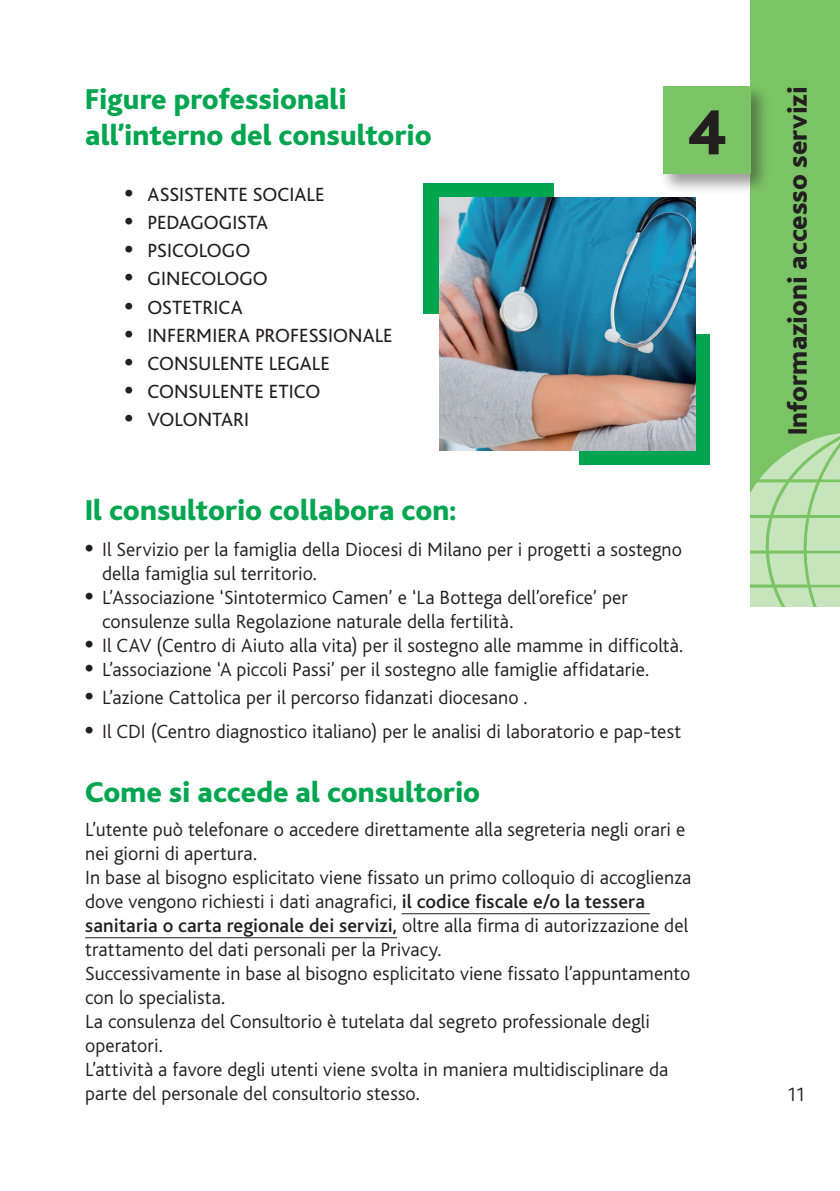
<style>
.page{position:relative;width:840px;height:1191px;background:#fff}
.page>*{position:absolute;margin:0;border:0;box-sizing:border-box;transform-origin:0 0}
.t1{font:800 66px "Bliss";color:#231f20}
.t2{font:800 30px/36px "Bliss";color:#00a54f}
.t3{font:800 28px "Bliss";color:#231f20}
.t4{font:300 20px/24px "Bliss";letter-spacing:.005em;color:#231f20}
.t5{font:20px "Bliss";letter-spacing:.005em;color:#231f20}
.s1{font-family:"Times";font-size:24px}
.s2{font-family:"Times";font-weight:400;font-size:24px}
.s3{font-weight:500}
</style>
<div class="page">
<hr style="left:401px;top:913px;width:248px;height:1px;background:#231f20">
<hr style="left:85px;top:937px;width:312px;height:1px;background:#231f20">
<div style="left:423px;top:183px;width:131px;height:131px;background:#00a54f"></div>
<div style="left:578px;top:334px;width:131px;height:130px;background:#00a54f"></div>
<img style="left:439px;top:198px;width:255px;height:252px">
<div style="left:750px;top:0;width:89px;height:607px;background:#7bc465"></div>
<svg style="left:750px;top:433px;width:89px;height:174px"></svg>
<div style="left:658px;top:83px;width:113px;height:112px;background:#231f20;opacity:.45"></div>
<div style="left:662px;top:86px;width:88px;height:88px;background:#7bc465"></div>
<h2 class="t2" style="left:85px;top:82px;width:348px">Figure professionali all’interno del consultorio</h2>
<p class="t5" style="left:125px;top:184px;width:201px"><span class="s1">•</span> ASSISTENTE SOCIALE</p>
<p class="t5" style="left:125px;top:212px;width:144px"><span class="s1">•</span> PEDAGOGISTA</p>
<p class="t5" style="left:125px;top:240px;width:127px"><span class="s1">•</span> PSICOLOGO</p>
<p class="t5" style="left:125px;top:268px;width:144px"><span class="s1">•</span> GINECOLOGO</p>
<p class="t5" style="left:125px;top:296px;width:119px"><span class="s1">•</span> OSTETRICA</p>
<p class="t5" style="left:125px;top:324px;width:269px"><span class="s1">•</span> INFERMIERA PROFESSIONALE</p>
<p class="t5" style="left:125px;top:352px;width:206px"><span class="s1">•</span> CONSULENTE LEGALE</p>
<p class="t5" style="left:125px;top:380px;width:197px"><span class="s1">•</span> CONSULENTE ETICO</p>
<p class="t5" style="left:125px;top:408px;width:126px"><span class="s1">•</span> VOLONTARI</p>
<h1 class="t1" style="left:688px;top:98px;width:38px">4</h1>
<h2 class="t2" style="left:85px;top:493px;width:373px">Il consultorio collabora con:</h2>
<p class="t4" style="left:102px;top:537px;width:581px;text-indent:-17px"><span class="s2">•</span> Il Servizio per la famiglia della Diocesi di Milano per i progetti a sostegno della famiglia sul territorio.</p>
<p class="t4" style="left:102px;top:585px;width:527px;text-indent:-17px"><span class="s2">•</span> L’Associazione ‘Sintotermico Camen’ e ‘La Bottega dell’orefice’ per consulenze sulla Regolazione naturale della fertilità.</p>
<p class="t4" style="left:85px;top:633px;width:599px"><span class="s2">•</span> Il CAV (Centro di Aiuto alla vita) per il sostegno alle mamme in difficoltà.</p>
<p class="t4" style="left:85px;top:657px;width:565px"><span class="s2">•</span> L’associazione ‘A piccoli Passi’ per il sostegno alle famiglie affidatarie.</p>
<p class="t4" style="left:85px;top:685px;width:443px"><span class="s2">•</span> L’azione Cattolica per il percorso fidanzati diocesano .</p>
<p class="t4" style="left:85px;top:719px;width:597px"><span class="s2">•</span> Il CDI (Centro diagnostico italiano) per le analisi di laboratorio e pap-test</p>
<h2 class="t2" style="left:85px;top:774px;width:396px">Come si accede al consultorio</h2>
<p class="t4" style="left:85px;top:817px;width:607px">L’utente può telefonare o accedere direttamente alla segreteria negli orari e nei giorni di apertura.<br>In base al bisogno esplicitato viene fissato un primo colloquio di accoglienza dove vengono richiesti i dati anagrafici, <span class="s3">il codice fiscale e/o la tessera sanitaria o carta regionale dei servizi,</span> oltre alla firma di autorizzazione del trattamento del dati personali per la Privacy.<br>Successivamente in base al bisogno esplicitato viene fissato l’appuntamento con lo specialista.<br>La consulenza del Consultorio è tutelata dal segreto professionale degli operatori.<br>L’attività a favore degli utenti viene svolta in maniera multidisciplinare da parte del personale del consultorio stesso.</p>
<h3 class="t3" style="left:782px;top:435px;width:350px;rotate:-90deg">Informazioni accesso servizi</h3>
<p class="t4" style="left:786px;top:1083px;width:21px">11</p>
</div>
